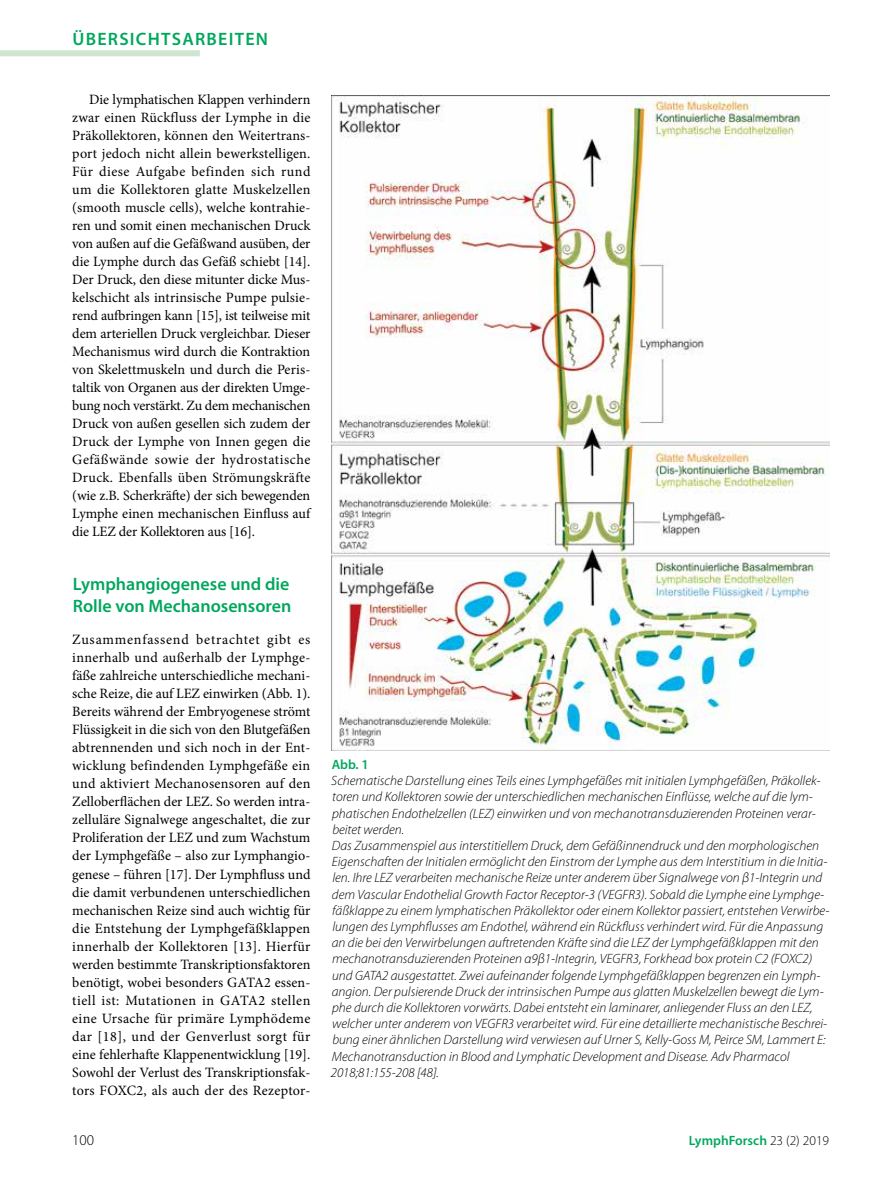
<style>
.page{position:relative;width:893px;height:1191px;background:#fff}
.page>*{position:absolute;margin:0;border:0;box-sizing:border-box;transform-origin:0 0}
.t1{font:600 18px/21.6px "Myriad Pro";color:#00a75d}
.t2{font:600 18px "Myriad Pro";letter-spacing:.07em;color:#00a75d}
.t3{font:300 15px "Myriad Pro";color:#000}
.t4{font:14.25px/18px "Minion Pro";color:#000;text-align:justify}
.t5{font:italic 300 13.5px/16.2px "Myriad Pro";color:#000}
.t6{font:600 13.5px "Myriad Pro";color:#00a75d}
.s1{font-weight:300;color:#000}
</style>
<div class="page">
<div style="left:0;top:50px;width:200px;height:6px;background:#cee6d0"></div>
<img style="left:332px;top:96px;width:497px;height:654px">
<p class="t2" style="left:72px;top:28px;width:197px">ÜBERSICHTSARBEITEN</p>
<p class="t4" style="left:72px;top:91px;width:240px;text-indent:17px">Die lymphatischen Klappen verhindern zwar einen Rückfluss der Lymphe in die Präkollektoren, können den Weitertrans&shy;port jedoch nicht allein bewerkstelligen.<br>Für diese Aufgabe befinden sich rund um die Kollektoren glatte Muskelzellen (smooth muscle cells), welche kontrahie&shy;ren und somit einen mechanischen Druck von außen auf die Gefäßwand ausüben, der die Lymphe durch das Gefäß schiebt [14].<br>Der Druck, den diese mitunter dicke Mus&shy;kelschicht als intrinsische Pumpe pulsie&shy;rend aufbringen kann [15], ist teilweise mit dem arteriellen Druck vergleichbar. Dieser Mechanismus wird durch die Kontraktion von Skelettmuskeln und durch die Peris&shy;taltik von Organen aus der direkten Umge&shy;bung noch verstärkt. Zu dem mechanischen Druck von außen gesellen sich zudem der Druck der Lymphe von Innen gegen die Gefäßwände sowie der hydrostatische Druck. Ebenfalls üben Strömungskräfte (wie z.B. Scherkräfte) der sich bewegenden Lymphe einen mechanischen Einfluss auf die LEZ der Kollektoren aus [16].</p>
<p class="t1" style="left:73px;top:573px;width:220px">Lymphangiogenese und die<br>Rolle von Mechanosensoren</p>
<p class="t4" style="left:72px;top:631px;width:240px">Zusammenfassend betrachtet gibt es innerhalb und außerhalb der Lymphge&shy;fäße zahlreiche unterschiedliche mechani&shy;sche Reize, die auf LEZ einwirken (Abb. 1).<br>Bereits während der Embryogenese strömt Flüssigkeit in die sich von den Blutgefäßen abtrennenden und sich noch in der Ent&shy;wicklung befindenden Lymphgefäße ein und aktiviert Mechanosensoren auf den Zelloberflächen der LEZ. So werden intra&shy;zelluläre Signalwege angeschaltet, die zur Proliferation der LEZ und zum Wachstum der Lymphgefäße – also zur Lymphangio&shy;genese – führen [17]. Der Lymphfluss und die damit verbundenen unterschiedlichen mechanischen Reize sind auch wichtig für die Entstehung der Lymphgefäßklappen innerhalb der Kollektoren [13]. Hierfür werden bestimmte Transkriptionsfaktoren benötigt, wobei besonders GATA2 essen&shy;tiell ist: Mutationen in GATA2 stellen eine Ursache für primäre Lymphödeme dar [18], und der Genverlust sorgt für eine fehlerhafte Klappenentwicklung [19].<br>Sowohl der Verlust des Transkriptionsfak&shy;tors FOXC2, als auch der des Rezeptor-</p>
<p class="t6" style="left:332px;top:756px;width:39px">Abb. 1</p>
<p class="t5" style="left:331px;top:772px;width:500px">Schematische Darstellung eines Teils eines Lymphgefäßes mit initialen Lymphgefäßen, Präkollek&shy;toren und Kollektoren sowie der unterschiedlichen mechanischen Einflüsse, welche auf die lym&shy;phatischen Endothelzellen (LEZ) einwirken und von mechanotransduzierenden Proteinen verar&shy;beitet werden.<br>Das Zusammenspiel aus interstitiellem Druck, dem Gefäßinnendruck und den morphologischen Eigenschaften der Initialen ermöglicht den Einstrom der Lymphe aus dem Interstitium in die Initia&shy;len. Ihre LEZ verarbeiten mechanische Reize unter anderem über Signalwege von β1-Integrin und dem Vascular Endothelial Growth Factor Receptor-3 (VEGFR3). Sobald die Lymphe eine Lymphge&shy;fäßklappe zu einem lymphatischen Präkollektor oder einem Kollektor passiert, entstehen Verwirbe&shy;lungen des Lymphflusses am Endothel, während ein Rückfluss verhindert wird. Für die Anpassung an die bei den Verwirbelungen auftretenden Kräfte sind die LEZ der Lymphgefäßklappen mit den mechanotransduzierenden Proteinen α9β1-Integrin, VEGFR3, Forkhead box protein C2 (FOXC2) und GATA2 ausgestattet. Zwei aufeinander folgende Lymphgefäßklappen begrenzen ein Lymph&shy;angion. Der pulsierende Druck der intrinsischen Pumpe aus glatten Muskelzellen bewegt die Lym&shy;phe durch die Kollektoren vorwärts. Dabei entsteht ein laminarer, anliegender Fluss an den LEZ, welcher unter anderem von VEGFR3 verarbeitet wird. Für eine detaillierte mechanistische Beschrei&shy;bung einer ähnlichen Darstellung wird verwiesen auf Urner S, Kelly-Goss M, Peirce SM, Lammert E:<br>Mechanotransduction in Blood and Lymphatic Development and Disease. Adv Pharmacol 2018;81:155-208 [48].</p>
<p class="t3" style="left:72px;top:1130px;width:23px">100</p>
<p class="t6" style="left:689px;top:1131px;width:142px">LymphForsch <span class="s1">23 (2) 2019</span></p>
</div>
